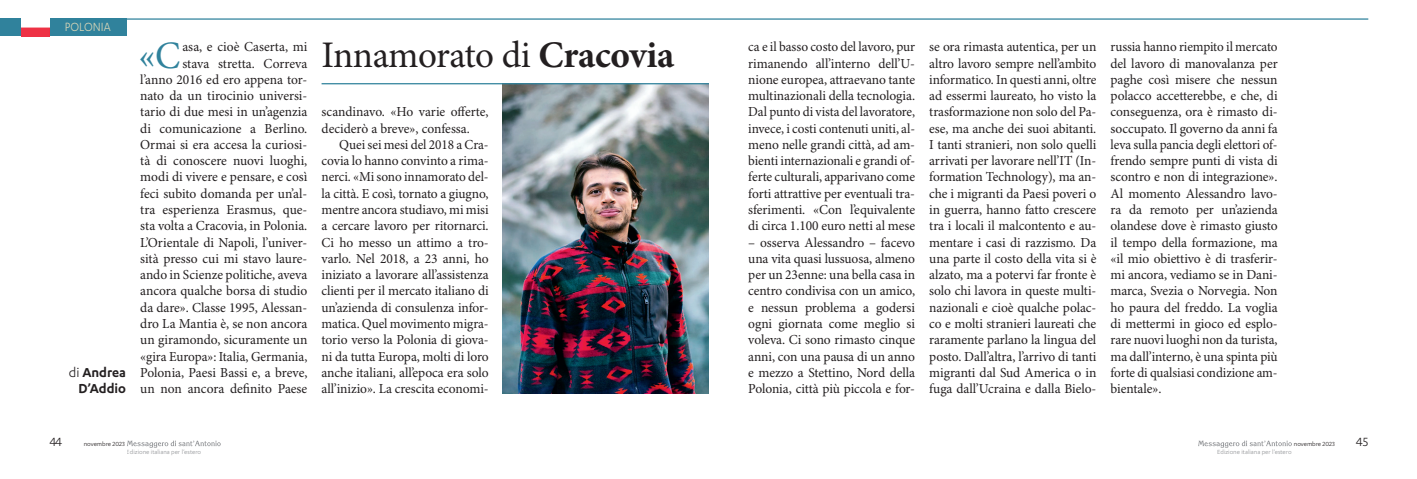
<style>
.page{position:relative;width:1417px;height:479px;background:#fff}
.page>*{position:absolute;margin:0;border:0;box-sizing:border-box;transform-origin:0 0}
.t1{font:38.75px "Minion Pro";color:#30829c}
.t2{font:37.5px "Minion Pro";letter-spacing:-.015em;color:#231f20}
.t3{font:600 15px/16.2px "Karbon";color:#231f20;text-align:right}
.t4{font:13.75px/16.2px "Minion Pro";color:#231f20;text-align:justify}
.t5{font:13.75px/16.2px "Minion Pro";color:#231f20;text-align:justify;scale:.96 1}
.t6{font:13.75px "Karbon";color:#d9d6b7;scale:.9 1}
.t7{font:13.75px "Karbon";color:#231f20}
.t8{font:6.88px "Karbon";color:#939598}
.t9{font:6.88px "Karbon";color:#231f20}
.s1{font-weight:400}
.s2{font-weight:700}
</style>
<div class="page">
<img style="left:503px;top:84px;width:206px;height:308px">
<hr style="left:321px;top:83px;width:388px;height:1px;background:#30829c">
<hr style="left:126px;top:18px;width:1242px;height:2px;background:#30829c">
<div style="left:0;top:18px;width:126px;height:18px;background:#30829c"></div>
<img style="left:21px;top:18px;width:29px;height:18px">
<svg style="left:1198px;top:440px;width:93px;height:7px"></svg>
<svg style="left:127px;top:440px;width:94px;height:7px"></svg>
<p class="t6" style="left:65px;top:20px;width:52px">POLONIA</p>
<p class="t3" style="left:69px;top:363px;width:59px"><span class="s1">di</span> Andrea<br>D’Addio</p>
<h2 class="t2" style="left:321px;top:33px;width:354px">Innamorato di <span class="s2">Cracovia</span></h2>
<p class="t4" style="left:140px;top:39px;width:169px;text-align:right">asa, e cioè Caserta, mi<br>stava stretta. Correva<br>l’anno 2016 ed ero appena tor&shy;nato da un tirocinio universi&shy;tario di due mesi in un’agenzia di comunicazione a Berlino.<br>Ormai si era accesa la curiosi&shy;tà di conoscere nuovi luoghi, modi di vivere e pensare, e così feci subito domanda per un’al&shy;tra esperienza Erasmus, que&shy;sta volta a Cracovia, in Polonia.<br>L’Orientale di Napoli, l’univer&shy;sità presso cui mi stavo laure&shy;ando in Scienze politiche, aveva ancora qualche borsa di studio da dare». Classe 1995, Alessan&shy;dro La Mantia è, se non ancora un giramondo, sicuramente un «gira Europa»: Italia, Germania,<br>Polonia, Paesi Bassi e, a breve, un non ancora definito Paese</p>
<p class="t4" style="left:748px;top:39px;width:168px">ca e il basso costo del lavoro, pur rimanendo all’interno dell’U&shy;nione europea, attraevano tante multinazionali della tecnologia.<br>Dal punto di vista del lavoratore, invece, i costi contenuti uniti, al&shy;meno nelle grandi città, ad am&shy;bienti internazionali e grandi of&shy;ferte culturali, apparivano come forti attrattive per eventuali tra&shy;sferimenti. «Con l’equivalente di circa 1.100 euro netti al mese</p>
<h1 class="t1" style="left:138px;top:32px;width:44px">«C</h1>
<p class="t4" style="left:321px;top:104px;width:169px">scandinavo. «Ho varie offerte, deciderò a breve», confessa.</p>
<p class="t4" style="left:321px;top:137px;width:169px;text-indent:18px">Quei sei mesi del 2018 a Cra&shy;covia lo hanno convinto a rima&shy;nerci. «Mi sono innamorato del&shy;la città. E così, tornato a giugno, mentre ancora studiavo, mi misi a cercare lavoro per ritornarci.<br>Ci ho messo un attimo a tro&shy;varlo. Nel 2018, a 23 anni, ho iniziato a lavorare all’assistenza clienti per il mercato italiano di un’azienda di consulenza infor&shy;matica. Quel movimento migra&shy;torio verso la Polonia di giova&shy;ni da tutta Europa, molti di loro anche italiani, all’epoca era solo all’inizio». La crescita economi-</p>
<p class="t4" style="left:748px;top:234px;width:168px">– osserva Alessandro – facevo una vita quasi lussuosa, almeno per un 23enne: una bella casa in centro condivisa con un amico, e nessun problema a godersi ogni giornata come meglio si voleva. Ci sono rimasto cinque anni, con una pausa di un anno e mezzo a Stettino, Nord della Polonia, città più piccola e for-</p>
<p class="t4" style="left:929px;top:39px;width:169px">se ora rimasta autentica, per un altro lavoro sempre nell’ambito informatico. In questi anni, oltre ad essermi laureato, ho visto la trasformazione non solo del Pa&shy;ese, ma anche dei suoi abitanti.<br>I tanti stranieri, non solo quelli arrivati per lavorare nell’IT (In&shy;formation Technology), ma an&shy;che i migranti da Paesi poveri o in guerra, hanno fatto crescere tra i locali il malcontento e au&shy;mentare i casi di razzismo. Da una parte il costo della vita si è alzato, ma a potervi far fronte è solo chi lavora in queste multi&shy;nazionali e cioè qualche polac&shy;co e molti stranieri laureati che raramente parlano la lingua del posto. Dall’altra, l’arrivo di tanti migranti dal Sud America o in fuga dall’Ucraina e dalla Bielo-</p>
<p class="t5" style="left:1110px;top:39px;width:176px">russia hanno riempito il mercato del lavoro di manovalanza per paghe così misere che nessun polacco accetterebbe, e che, di conseguenza, ora è rimasto di&shy;soccupato. Il governo da anni fa leva sulla pancia degli elettori of&shy;frendo sempre punti di vista di scontro e non di integrazione».<br>Al momento Alessandro lavo&shy;ra da remoto per un’azienda olandese dove è rimasto giusto il tempo della formazione, ma «il mio obiettivo è di trasferir&shy;mi ancora, vediamo se in Dani&shy;marca, Svezia o Norvegia. Non ho paura del freddo. La voglia di mettermi in gioco ed esplo&shy;rare nuovi luoghi non da turista, ma dall’interno, è una spinta più forte di qualsiasi condizione am&shy;bientale».</p>
<p class="t7" style="left:50px;top:434px;width:14px">44</p>
<p class="t9" style="left:84px;top:439px;width:42px">novembre 2023</p>
<p class="t8" style="left:127px;top:448px;width:76px">Edizione italiana per l’estero</p>
<p class="t9" style="left:1293px;top:439px;width:42px">novembre 2023</p>
<p class="t7" style="left:1355px;top:434px;width:14px">45</p>
<p class="t8" style="left:1217px;top:448px;width:76px">Edizione italiana per l’estero</p>
</div>
